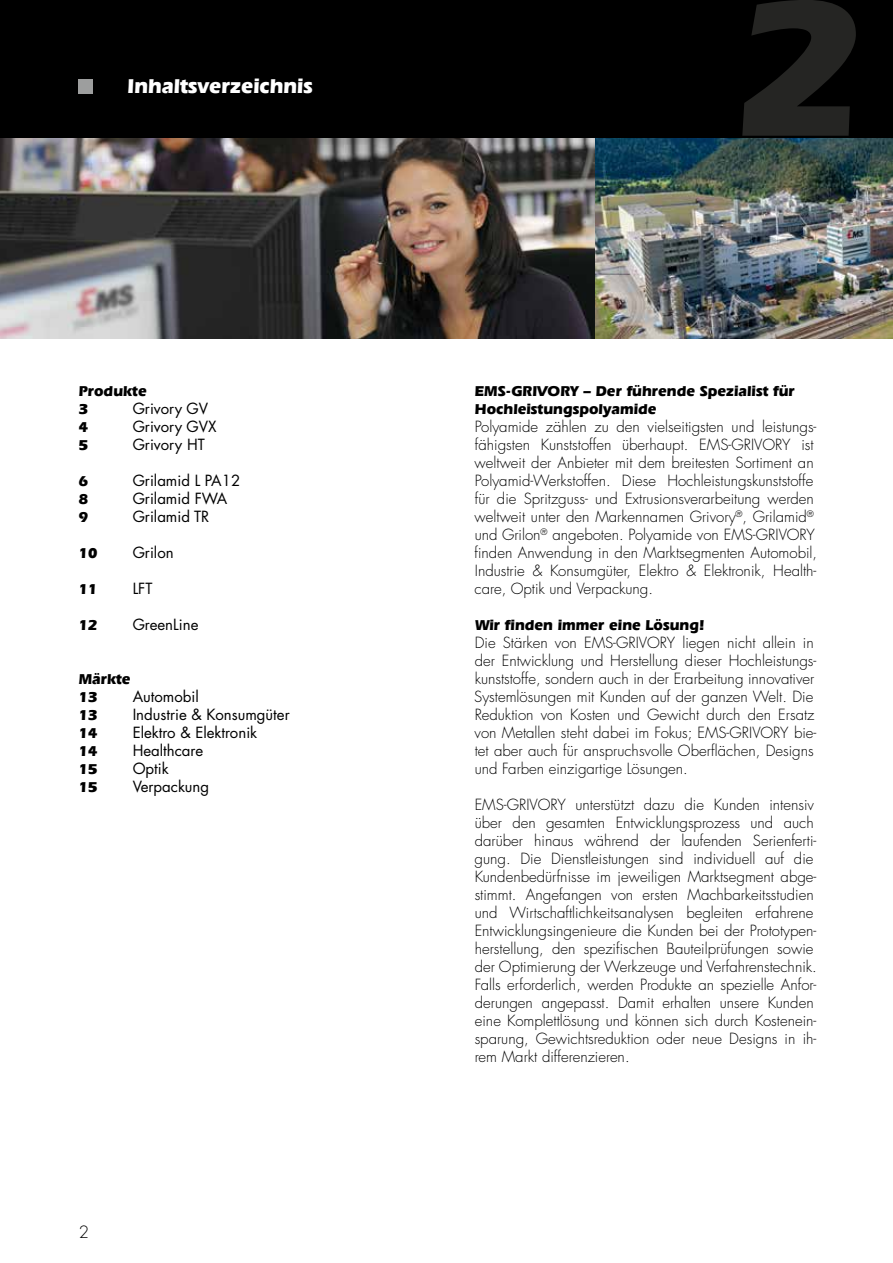
<style>
.page{position:relative;width:893px;height:1263px;background:#fff}
.page>*{position:absolute;margin:0;border:0;box-sizing:border-box;transform-origin:0 0}
.t1{font:700 201px "Eras IT Cby BT";color:#252523}
.t2{font:700 21px "Eras IT Cby BT";color:#fff}
.t3{font:300 16.5px "Futura LT Pro";color:#000}
.t4{font:300 15px/18px "Futura LT Pro";color:#000}
.t5{font:15px "Futura LT Pro";color:#000}
.t6{font:700 15px/18px "Eras IT Cby BT";color:#000}
</style>
<div class="page">
<div style="left:0;top:0;width:893px;height:138px;background:#000"></div>
<img style="left:0;top:138px;width:893px;height:200px">
<div style="left:79px;top:80px;width:14px;height:14px;background:#9d9e9e"></div>
<h2 class="t2" style="left:128px;top:73px;width:187px">Inhaltsverzeichnis</h2>
<p class="t6" style="left:79px;top:382px;width:70px">Produkte<br>3</p>
<p class="t5" style="left:133px;top:398px;width:77px">Grivory GV</p>
<p class="t6" style="left:79px;top:418px;width:11px">4</p>
<p class="t5" style="left:133px;top:416px;width:86px">Grivory GVX</p>
<p class="t6" style="left:79px;top:436px;width:11px">5</p>
<p class="t5" style="left:133px;top:434px;width:74px">Grivory HT</p>
<p class="t6" style="left:79px;top:472px;width:11px">6</p>
<p class="t5" style="left:133px;top:470px;width:109px">Grilamid L PA12</p>
<p class="t6" style="left:79px;top:490px;width:11px">8</p>
<p class="t5" style="left:133px;top:488px;width:96px">Grilamid FWA</p>
<p class="t6" style="left:79px;top:508px;width:11px">9</p>
<p class="t5" style="left:133px;top:506px;width:78px">Grilamid TR</p>
<p class="t6" style="left:79px;top:544px;width:20px">10</p>
<p class="t5" style="left:133px;top:542px;width:43px">Grilon</p>
<p class="t6" style="left:79px;top:580px;width:20px">11</p>
<p class="t5" style="left:133px;top:578px;width:21px">LFT</p>
<p class="t6" style="left:79px;top:616px;width:20px">12</p>
<p class="t5" style="left:133px;top:614px;width:67px">GreenLine</p>
<p class="t6" style="left:79px;top:670px;width:53px">Märkte<br>13</p>
<p class="t5" style="left:133px;top:686px;width:68px">Automobil</p>
<p class="t6" style="left:79px;top:706px;width:20px">13</p>
<p class="t5" style="left:133px;top:704px;width:159px">Industrie &amp; Konsumgüter</p>
<p class="t6" style="left:79px;top:724px;width:20px">14</p>
<p class="t5" style="left:133px;top:722px;width:126px">Elektro &amp; Elektronik</p>
<p class="t6" style="left:79px;top:742px;width:20px">14</p>
<p class="t5" style="left:133px;top:740px;width:72px">Healthcare</p>
<p class="t6" style="left:79px;top:760px;width:20px">15</p>
<p class="t5" style="left:133px;top:758px;width:38px">Optik</p>
<p class="t6" style="left:79px;top:778px;width:20px">15</p>
<p class="t5" style="left:133px;top:776px;width:78px">Verpackung</p>
<p class="t3" style="left:79px;top:1221px;width:12px">2</p>
<h1 class="t1" style="left:739px;top:-56px;width:127px">2</h1>
<p class="t6" style="left:475px;top:382px;width:321px">EMS-GRIVORY – Der führende Spezialist für<br>Hochleistungspolyamide</p>
<p class="t4" style="left:474px;top:418px;width:344px">Polyamide zählen zu den vielseitigsten und leistungs&shy;fähigsten Kunststoffen überhaupt. EMS-GRIVORY ist weltweit der Anbieter mit dem breitesten Sortiment an Polyamid-Werkstoffen. Diese Hochleistungskunststoffe für die Spritzguss- und Extrusionsverarbeitung werden weltweit unter den Markennamen Grivory<sup>®</sup>, Grilamid<sup>® </sup>und Grilon<sup>®</sup> angeboten. Polyamide von EMS-GRIVORY finden Anwendung in den Marktsegmenten Automobil, Industrie &amp; Konsumgüter, Elektro &amp; Elektronik, Health&shy;care, Optik und Verpackung.</p>
<p class="t6" style="left:475px;top:616px;width:231px">Wir finden immer eine Lösung!</p>
<p class="t4" style="left:474px;top:634px;width:344px">Die Stärken von EMS-GRIVORY liegen nicht allein in der Entwicklung und Herstellung dieser Hochleistungs&shy;kunststoffe, sondern auch in der Erarbeitung innovativer Systemlösungen mit Kunden auf der ganzen Welt. Die Reduktion von Kosten und Gewicht durch den Ersatz von Metallen steht dabei im Fokus; EMS-GRIVORY bie&shy;tet aber auch für anspruchsvolle Oberflächen, Designs und Farben einzigartige Lösungen.</p>
<p class="t4" style="left:475px;top:796px;width:344px">EMS-GRIVORY unterstützt dazu die Kunden intensiv über den gesamten Entwicklungsprozess und auch darüber hinaus während der laufenden Serienferti&shy;gung. Die Dienstleistungen sind individuell auf die Kundenbedürfnisse im jeweiligen Marktsegment abge&shy;stimmt. Angefangen von ersten Machbarkeitsstudien und Wirtschaftlichkeitsanalysen begleiten erfahrene Entwicklungsingenieure die Kunden bei der Prototypen&shy;herstellung, den spezifischen Bauteilprüfungen sowie der Optimierung der Werkzeuge und Verfahrenstechnik.<br>Falls erforderlich, werden Produkte an spezielle Anfor&shy;derungen angepasst. Damit erhalten unsere Kunden eine Komplettlösung und können sich durch Kostenein&shy;sparung, Gewichtsreduktion oder neue Designs in ih&shy;rem Markt differenzieren.</p>
</div>
